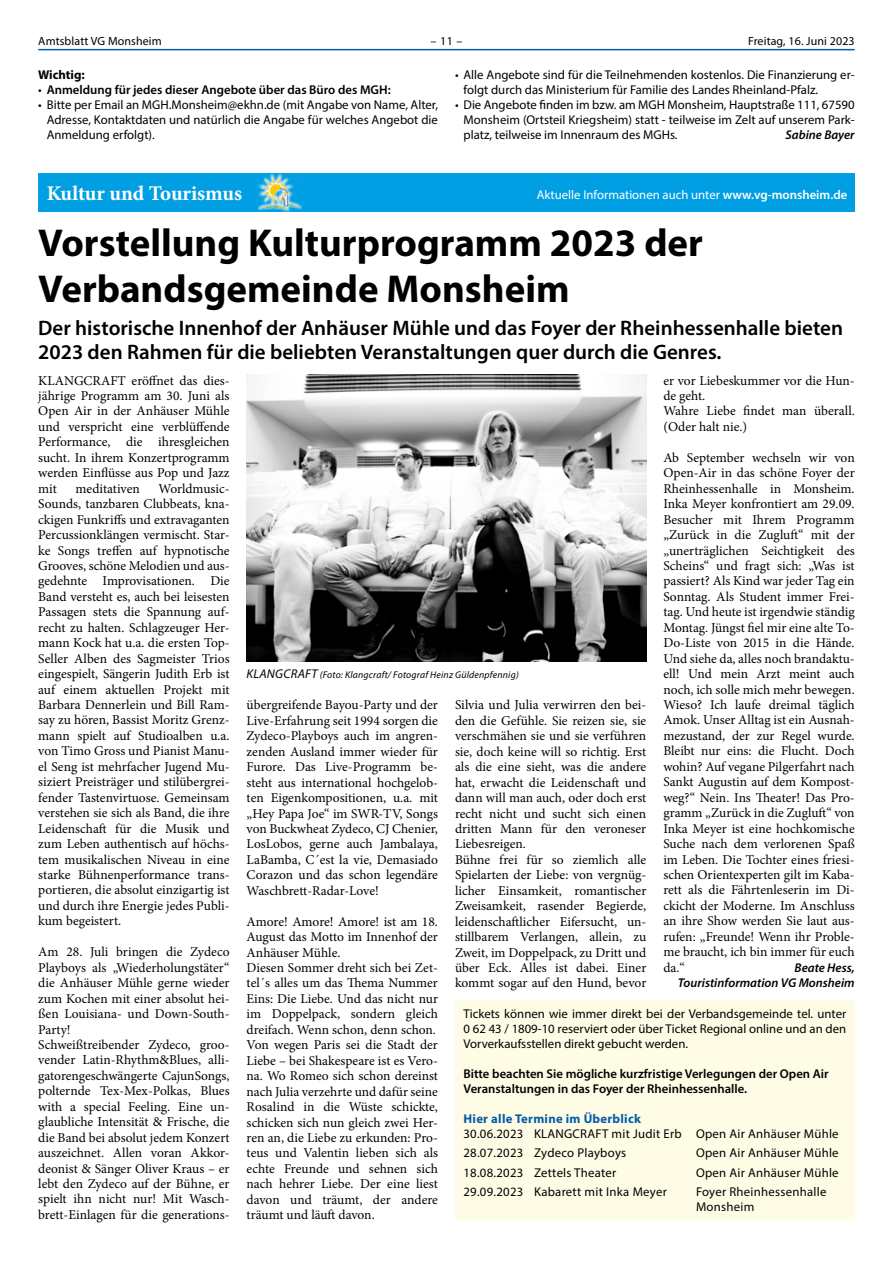
<style>
.page{position:relative;width:893px;height:1263px;background:#fff}
.page>*{position:absolute;margin:0;border:0;box-sizing:border-box;transform-origin:0 0}
.Überschrift_24pt{font:700 39px/46.8px "Myriad Pro";color:#000}
.Subline_12pt{font:600 21px/24px "Myriad Pro";color:#000}
.t1{font:700 20.85px "Minion Pro";color:#fff}
.Lesetext{font:13.5px/15.5px "Minion Pro";color:#000;text-align:justify}
.Kastentext_8_5_pt{font:12.75px/15px "Myriad Pro";color:#000;text-align:justify}
.Kastentext_8_5_pt-2{font:12.75px/15px "Myriad Pro";letter-spacing:.02em;color:#000}
.Kastentext_8_5_pt-3{font:600 12.75px/15px "Myriad Pro";color:#000}
.Lesetext-2{font:italic 600 12.75px "Myriad Pro";color:#000}
.Fließtext_Blocksatz{font:12.75px "Myriad Pro";color:#fff}
.Kastentext_8_5_pt-4{font:700 12.75px "Myriad Pro";letter-spacing:.02em;color:#005da9}
.Fließtext_Blocksatz-2{font:700 12.75px "Myriad Pro";color:#000}
.t2{font:12px "Myriad Pro";letter-spacing:.01em;color:#000}
.Vereine_BU{font:italic 9.75px "Myriad Pro";letter-spacing:.02em;color:#000}
.s1{font-weight:400}
.s2{font-weight:600}
.s3{font-size:12.75px}
</style>
<div class="page">
<hr style="left:38px;top:49px;width:817px;height:1px;background:#005da9">
<div style="left:455px;top:1000px;width:400px;height:219px;background:#fffce5"></div>
<img style="left:247px;top:375px;width:399px;height:287px">
<div style="left:38px;top:173px;width:817px;height:39px;background:#009fe3"></div>
<svg style="left:257px;top:184px;width:45px;height:26px"></svg>
<img style="left:259px;top:173px;width:41px;height:39px">
<p class="t2" style="left:38px;top:34px;width:125px">Amtsblatt VG Monsheim</p>
<p class="t2" style="left:431px;top:34px;width:33px">– 11 –</p>
<p class="t2" style="left:748px;top:34px;width:108px">Freitag, 16. Juni 2023</p>
<p class="Fließtext_Blocksatz-2" style="left:38px;top:67px;width:48px">Wichtig:</p>
<p class="Kastentext_8_5_pt-3" style="left:38px;top:82px;width:354px"><span class="s1">•</span> Anmeldung für jedes dieser Angebote über das Büro des MGH:</p>
<p class="Kastentext_8_5_pt" style="left:47px;top:97px;width:393px;text-indent:-9px">• Bitte per Email an MGH.Monsheim@ekhn.de (mit Angabe von Name, Alter, Adresse, Kontaktdaten und natürlich die Angabe für welches Angebot die Anmeldung erfolgt).</p>
<p class="Kastentext_8_5_pt" style="left:463px;top:67px;width:393px;text-indent:-9px">• Alle Angebote sind für die Teilnehmenden kostenlos. Die Finanzierung er&shy;folgt durch das Ministerium für Familie des Landes Rheinland-Pfalz.</p>
<p class="Kastentext_8_5_pt" style="left:463px;top:97px;width:393px;text-indent:-9px">• Die Angebote finden im bzw. am MGH Monsheim, Hauptstraße 111, 67590<br>Monsheim (Ortsteil Kriegsheim) statt - teilweise im Zelt auf unserem Park&shy;platz, teilweise im Innenraum des MGHs.</p>
<p class="Lesetext-2" style="left:785px;top:127px;width:71px">Sabine Bayer</p>
<p class="t1" style="left:47px;top:179px;width:197px">Kultur und Tourismus</p>
<p class="Fließtext_Blocksatz" style="left:537px;top:187px;width:312px">Aktuelle Informationen auch unter <span class="s2">www.vg-monsheim.de</span></p>
<p class="Überschrift_24pt" style="left:38px;top:218px;width:666px">Vorstellung Kulturprogramm 2023 der<br>Verbandsgemeinde Monsheim</p>
<p class="Subline_12pt" style="left:38px;top:315px;width:806px">Der historische Innenhof der Anhäuser Mühle und das Foyer der Rheinhessenhalle bieten<br>2023 den Rahmen für die beliebten Veranstaltungen quer durch die Genres.</p>
<p class="Lesetext" style="left:38px;top:373px;width:193px">KLANGCRAFT eröffnet das dies&shy;jährige Programm am 30. Juni als Open Air in der Anhäuser Mühle und verspricht eine verblüffende Performance, die ihresgleichen sucht. In ihrem Konzertprogramm werden Einflüsse aus Pop und Jazz mit</p>
<p class="Lesetext" style="left:38px;top:481px;width:193px;text-indent:120px">Worldmusic-Sounds, tanzbaren Clubbeats, kna&shy;ckigen Funkriffs und extravaganten Percussionklängen vermischt. Star&shy;ke Songs treffen auf hypnotische Grooves, schöne Melodien und aus&shy;gedehnte Improvisationen. Die Band versteht es, auch bei leisesten Passagen stets die Spannung auf&shy;recht zu halten. Schlagzeuger Her&shy;mann Kock hat u.a. die ersten Top-Seller Alben des Sagmeister Trios eingespielt, Sängerin Judith Erb ist auf einem aktuellen Projekt mit Barbara Dennerlein und Bill Ram&shy;say zu hören, Bassist Moritz Grenz&shy;mann spielt auf Studioalben u.a. von Timo Gross und Pianist Manu&shy;el Seng ist mehrfacher Jugend Mu&shy;siziert Preisträger und stilübergrei&shy;fender Tastenvirtuose. Gemeinsam verstehen sie sich als Band, die ihre Leidenschaft für die Musik und zum Leben authentisch auf höchs&shy;tem musikalischen Niveau in eine starke Bühnenperformance trans&shy;portieren, die absolut einzigartig ist und durch ihre Energie jedes Publi&shy;kum begeistert.</p>
<p class="Lesetext" style="left:38px;top:944px;width:193px">Am 28. Juli bringen die Zydeco Playboys als „Wiederholungstäter“ die Anhäuser Mühle gerne wieder zum Kochen mit einer absolut hei&shy;ßen Louisiana- und Down-South-Party!</p>
<p class="Lesetext" style="left:38px;top:1037px;width:193px">Schweißtreibender Zydeco, groo&shy;vender Latin-Rhythm&amp;Blues, alli&shy;gatorengeschwängerte CajunSongs, polternde Tex-Mex-Polkas, Blues with a special Feeling. Eine un&shy;glaubliche Intensität &amp; Frische, die die Band bei absolut jedem Konzert auszeichnet. Allen voran Akkor&shy;deonist &amp; Sänger Oliver Kraus – er lebt den Zydeco auf der Bühne, er spielt ihn nicht nur! Mit Wasch&shy;brett-Einlagen für die generations-</p>
<p class="Lesetext" style="left:76px;top:481px;width:66px">meditativen</p>
<p class="Lesetext" style="left:663px;top:373px;width:193px">er vor Liebeskummer vor die Hun&shy;de geht.</p>
<p class="Lesetext" style="left:663px;top:403px;width:193px">Wahre Liebe findet man überall. (Oder halt nie.)</p>
<p class="Lesetext" style="left:663px;top:450px;width:193px">Ab September wechseln wir von Open-Air in das schöne Foyer der Rheinhessenhalle in Monsheim.<br>Inka Meyer konfrontiert am 29.09.<br>Besucher mit Ihrem Programm „Zurück in die Zugluft“ mit der „unerträglichen Seichtigkeit des Scheins“ und fragt sich: „Was ist passiert? Als Kind war jeder Tag ein Sonntag. Als Student immer Frei&shy;tag. Und heute ist irgendwie ständig Montag. Jüngst fiel mir eine alte To-Do-Liste von 2015 in die Hände.<br>Und siehe da, alles noch brandaktu&shy;ell! Und mein Arzt meint auch noch, ich solle mich mehr bewegen.<br>Wieso? Ich laufe dreimal täglich Amok. Unser Alltag ist ein Ausnah&shy;mezustand, der zur Regel wurde.<br>Bleibt nur eins: die Flucht. Doch wohin? Auf vegane Pilgerfahrt nach Sankt Augustin auf dem Kompost&shy;weg?“ Nein. Ins Theater! Das Pro&shy;gramm „Zurück in die Zugluft“ von Inka Meyer ist eine hochkomische Suche nach dem verlorenen Spaß im Leben. Die Tochter eines friesi&shy;schen Orientexperten gilt im Kaba&shy;rett als die Fährtenleserin im Di&shy;ckicht der Moderne. Im Anschluss an ihre Show werden Sie laut aus&shy;rufen: „Freunde! Wenn ihr Proble&shy;me braucht, ich bin immer für euch da.“</p>
<p class="Vereine_BU" style="left:247px;top:669px;width:274px"><span class="s3">KLANGCRAFT</span> (Foto: Klangcraft/ Fotograf Heinz Güldenpfennig)</p>
<p class="Lesetext" style="left:455px;top:697px;width:193px">Silvia und Julia verwirren den bei&shy;den die Gefühle. Sie reizen sie, sie verschmähen sie und sie verführen sie, doch keine will so richtig. Erst als die eine sieht, was die andere hat, erwacht die Leidenschaft und dann will man auch, oder doch erst recht nicht und sucht sich einen dritten Mann für den veroneser Liebesreigen.</p>
<p class="Lesetext" style="left:455px;top:852px;width:193px">Bühne frei für so ziemlich alle Spielarten der Liebe: von vergnüg&shy;licher Einsamkeit, romantischer Zweisamkeit, rasender Begierde, leidenschaftlicher Eifersucht, un&shy;stillbarem Verlangen, allein, zu Zweit, im Doppelpack, zu Dritt und über Eck. Alles ist dabei. Einer kommt sogar auf den Hund, bevor</p>
<p class="Lesetext" style="left:247px;top:697px;width:193px">übergreifende Bayou-Party und der Live-Erfahrung seit 1994 sorgen die Zydeco-Playboys auch im angren&shy;zenden Ausland immer wieder für Furore. Das Live-Programm be&shy;steht aus international hochgelob&shy;ten Eigenkompositionen, u.a. mit „Hey Papa Joe“ im SWR-TV, Songs von Buckwheat Zydeco, CJ Chenier, LosLobos, gerne auch Jambalaya, LaBamba, C´est la vie, Demasiado Corazon und das schon legendäre Waschbrett-Radar-Love!</p>
<p class="Lesetext" style="left:247px;top:914px;width:193px">Amore! Amore! Amore! ist am 18.<br>August das Motto im Innenhof der Anhäuser Mühle.</p>
<p class="Lesetext" style="left:247px;top:960px;width:193px">Diesen Sommer dreht sich bei Zet&shy;tel´s alles um das Thema Nummer Eins: Die Liebe. Und das nicht nur im Doppelpack, sondern gleich dreifach. Wenn schon, denn schon.</p>
<p class="Lesetext" style="left:247px;top:1037px;width:193px">Von wegen Paris sei die Stadt der Liebe – bei Shakespeare ist es Vero&shy;na. Wo Romeo sich schon dereinst nach Julia verzehrte und dafür seine Rosalind in die Wüste schickte, schicken sich nun gleich zwei Her&shy;ren an, die Liebe zu erkunden: Pro&shy;teus und Valentin lieben sich als echte Freunde und sehnen sich nach hehrer Liebe. Der eine liest davon und träumt, der andere träumt und läuft davon.</p>
<p class="Lesetext-2" style="left:795px;top:959px;width:62px">Beate Hess,</p>
<p class="Lesetext-2" style="left:678px;top:974px;width:178px">Touristinformation VG Monsheim</p>
<p class="Kastentext_8_5_pt" style="left:463px;top:1006px;width:384px">Tickets können wie immer direkt bei der Verbandsgemeinde tel. unter 0 62 43 / 1809-10 reserviert oder über Ticket Regional online und an den Vorverkaufsstellen direkt gebucht werden.</p>
<p class="Kastentext_8_5_pt-3" style="left:463px;top:1066px;width:367px">Bitte beachten Sie mögliche kurzfristige Verlegungen der Open Air<br>Veranstaltungen in das Foyer der Rheinhessenhalle.</p>
<p class="Kastentext_8_5_pt-4" style="left:463px;top:1110px;width:179px">Hier alle Termine im Überblick</p>
<p class="Kastentext_8_5_pt-2" style="left:463px;top:1126px;width:377px">30.06.2023 KLANGCRAFT mit Judit Erb Open Air Anhäuser Mühle</p>
<p class="Kastentext_8_5_pt-2" style="left:463px;top:1145px;width:164px">28.07.2023 Zydeco Playboys</p>
<p class="Kastentext_8_5_pt-2" style="left:696px;top:1145px;width:144px">Open Air Anhäuser Mühle</p>
<p class="Kastentext_8_5_pt-2" style="left:463px;top:1164px;width:154px">18.08.2023 Zettels Theater</p>
<p class="Kastentext_8_5_pt-2" style="left:696px;top:1164px;width:144px">Open Air Anhäuser Mühle</p>
<p class="Kastentext_8_5_pt-2" style="left:463px;top:1184px;width:205px">29.09.2023 Kabarett mit Inka Meyer</p>
<p class="Kastentext_8_5_pt-2" style="left:696px;top:1184px;width:132px">Foyer Rheinhessenhalle<br>Monsheim</p>
</div>
